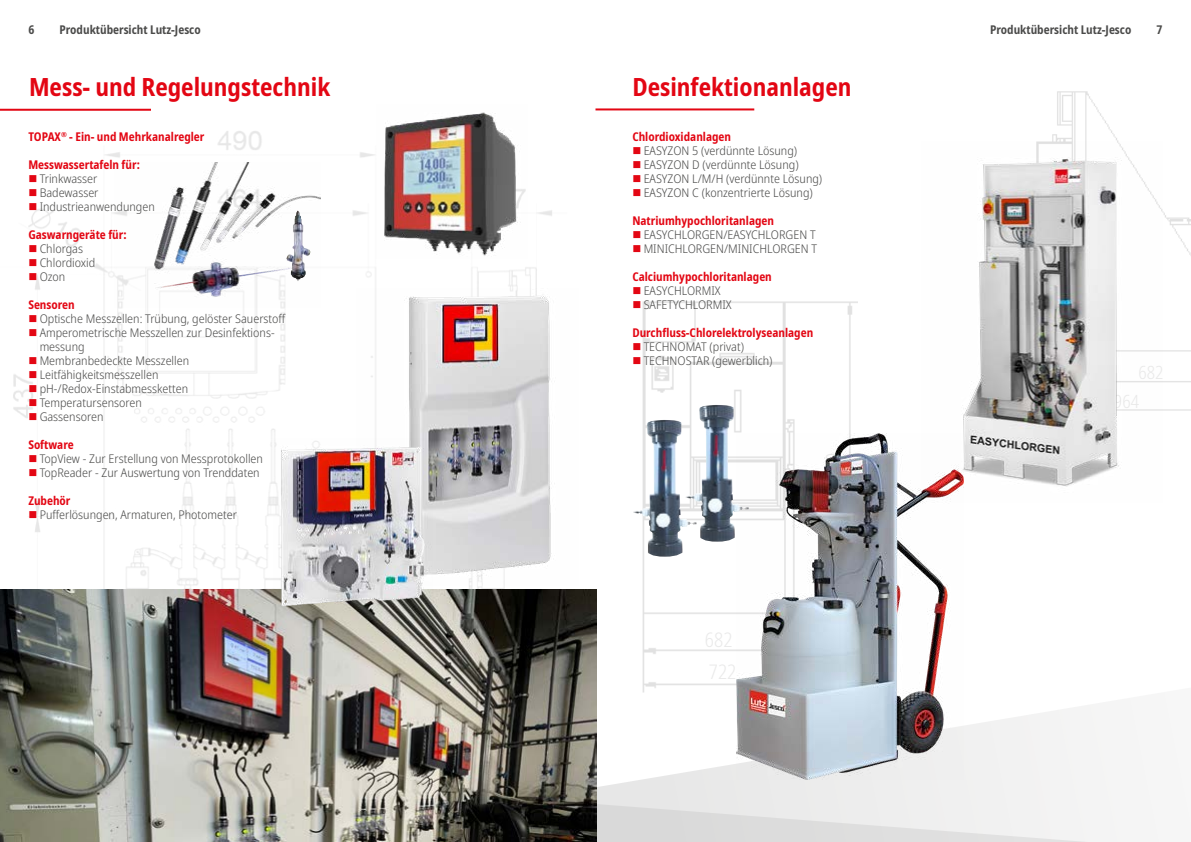
<style>
.page{position:relative;width:1191px;height:842px;background:#fff}
.page>*{position:absolute;margin:0;border:0;box-sizing:border-box;transform-origin:0 0}
.t1{font:700 condensed 25px "Noto Sans";color:#e30613}
.t2{font:300 semi-condensed 12px/14px "Noto Sans";color:#4a4a49}
.t3{font:700 condensed 12px "Noto Sans";color:#e30613}
.t4{font:700 condensed 12px "Noto Sans";color:#4a4a49}
</style>
<div class="page">
<img style="left:642px;top:301px;width:215px;height:385px">
<img style="left:1052px;top:91px;width:139px;height:320px">
<img style="left:0;top:108px;width:552px;height:481px">
<svg style="left:596px;top:686px;width:507px;height:71px"></svg>
<svg style="left:596px;top:757px;width:525px;height:85px"></svg>
<hr style="left:0;top:109px;width:151px;height:2px;background:#e30613">
<hr style="left:595px;top:108px;width:159px;height:2px;background:#e30613">
<img style="left:376px;top:108px;width:151px;height:151px">
<img style="left:0;top:589px;width:596px;height:253px">
<img style="left:685px;top:405px;width:64px;height:137px">
<img style="left:633px;top:420px;width:63px;height:137px">
<img style="left:736px;top:433px;width:227px;height:346px">
<img style="left:356px;top:289px;width:196px;height:296px">
<img style="left:273px;top:439px;width:159px;height:173px">
<img style="left:115px;top:162px;width:205px;height:146px">
<img style="left:286px;top:211px;width:15px;height:70px">
<img style="left:921px;top:141px;width:241px;height:361px">
<svg style="left:29px;top:175px;width:7px;height:7px"></svg>
<svg style="left:29px;top:189px;width:7px;height:7px"></svg>
<svg style="left:29px;top:203px;width:7px;height:7px"></svg>
<svg style="left:29px;top:245px;width:7px;height:7px"></svg>
<svg style="left:29px;top:259px;width:7px;height:7px"></svg>
<svg style="left:29px;top:273px;width:7px;height:7px"></svg>
<svg style="left:29px;top:315px;width:7px;height:7px"></svg>
<svg style="left:29px;top:329px;width:7px;height:7px"></svg>
<svg style="left:29px;top:357px;width:7px;height:7px"></svg>
<svg style="left:29px;top:371px;width:7px;height:7px"></svg>
<svg style="left:29px;top:385px;width:7px;height:7px"></svg>
<svg style="left:29px;top:399px;width:7px;height:7px"></svg>
<svg style="left:29px;top:413px;width:7px;height:7px"></svg>
<svg style="left:29px;top:455px;width:7px;height:7px"></svg>
<svg style="left:29px;top:469px;width:7px;height:7px"></svg>
<svg style="left:29px;top:511px;width:7px;height:7px"></svg>
<p class="t4" style="left:60px;top:21px;width:143px">Produktübersicht Lutz-Jesco</p>
<p class="t4" style="left:990px;top:21px;width:143px">Produktübersicht Lutz-Jesco</p>
<p class="t4" style="left:28px;top:21px;width:7px">6</p>
<p class="t4" style="left:1156px;top:21px;width:7px">7</p>
<h1 class="t1" style="left:29px;top:69px;width:303px">Mess- und Regelungstechnik</h1>
<p class="t3" style="left:28px;top:128px;width:178px">TOPAX<sup>®</sup> - Ein- und Mehrkanalregler</p>
<p class="t3" style="left:28px;top:156px;width:113px">Messwassertafeln für:</p>
<p class="t2" style="left:40px;top:172px;width:117px">Trinkwasser<br>Badewasser<br>Industrieanwendungen</p>
<p class="t3" style="left:28px;top:226px;width:100px">Gaswarngeräte für:</p>
<p class="t2" style="left:40px;top:242px;width:57px">Chlorgas<br>Chlordioxid<br>Ozon</p>
<p class="t3" style="left:28px;top:296px;width:48px">Sensoren</p>
<p class="t2" style="left:40px;top:312px;width:248px">Optische Messzellen: Trübung, gelöster Sauerstoff<br>Amperometrische Messzellen zur Desinfektions&shy;messung<br>Membranbedeckte Messzellen<br>Leitfähigkeitsmesszellen pH-/Redox-Einstabmessketten<br>Temperatursensoren<br>Gassensoren</p>
<p class="t3" style="left:28px;top:436px;width:47px">Software</p>
<p class="t2" style="left:40px;top:452px;width:225px">TopView - Zur Erstellung von Messprotokollen<br>TopReader - Zur Auswertung von Trenddaten</p>
<p class="t3" style="left:28px;top:492px;width:44px">Zubehör</p>
<p class="t2" style="left:40px;top:508px;width:199px">Pufferlösungen, Armaturen, Photometer</p>
<h1 class="t1" style="left:632px;top:69px;width:221px">Desinfektionanlagen</h1>
<p class="t3" style="left:632px;top:128px;width:100px">Chlordioxidanlagen</p>
<p class="t2" style="left:643px;top:144px;width:180px">EASYZON 5 (verdünnte Lösung)<br>EASYZON D (verdünnte Lösung)<br>EASYZON L/M/H (verdünnte Lösung)<br>EASYZON C (konzentrierte Lösung)</p>
<p class="t3" style="left:632px;top:212px;width:143px">Natriumhypochloritanlagen</p>
<p class="t2" style="left:643px;top:228px;width:175px">EASYCHLORGEN/EASYCHLORGEN T<br>MINICHLORGEN/MINICHLORGEN T</p>
<p class="t3" style="left:632px;top:268px;width:141px">Calciumhypochloritanlagen</p>
<p class="t2" style="left:643px;top:284px;width:89px">EASYCHLORMIX<br>SAFETYCHLORMIX</p>
<p class="t3" style="left:632px;top:324px;width:182px">Durchfluss-Chlorelektrolyseanlagen</p>
<p class="t2" style="left:643px;top:340px;width:130px">TECHNOMAT (privat)<br>TECHNOSTAR (gewerblich)</p>
</div>
